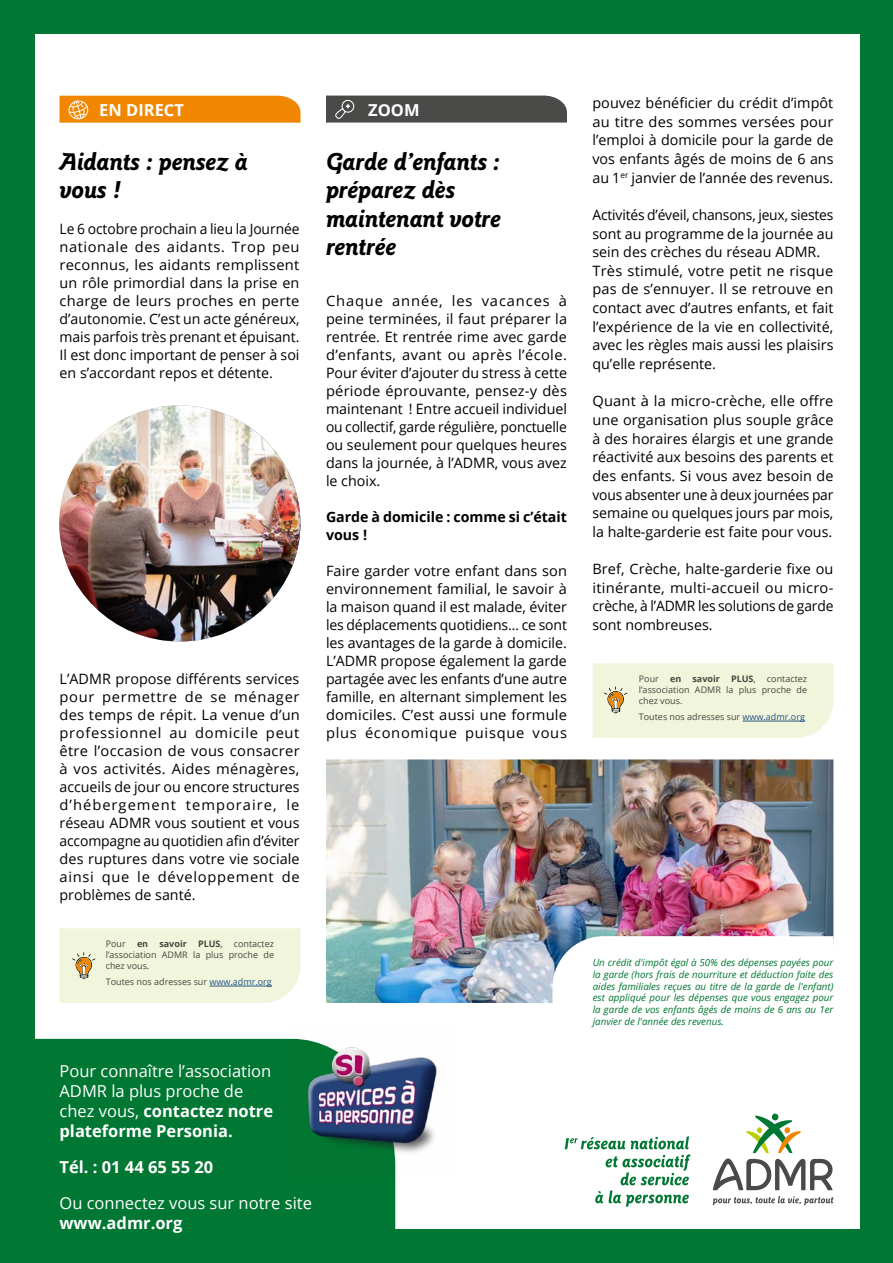
<style>
.page{position:relative;width:893px;height:1263px;background:#007732}
.page>*{position:absolute;margin:0;border:0;box-sizing:border-box;transform-origin:0 0}
.t1{font:italic 700 25.5px/28.5px "Goudy Sans Std";letter-spacing:-.01em;color:#000}
.t2{font:16.5px/19.8px "Open Sans";color:#fff}
.t3{font:700 16.5px "Open Sans";color:#fff}
.t4{font:14.25px/18px "Open Sans";color:#000;text-align:justify}
.t5{font:700 14.25px/18px "Open Sans";color:#000}
.t6{font:italic 9.75px/11.7px "Open Sans";color:#007732;text-align:justify}
.t7{font:9px/10.8px "Open Sans";color:#4a4a49;text-align:justify}
.s1{font-weight:700}
.s2{color:#275b9b}
</style>
<div class="page">
<div style="left:35px;top:34px;width:825px;height:1195px;background:#fff"></div>
<img style="left:326px;top:759px;width:507px;height:244px">
<svg style="left:564px;top:1136px;width:126px;height:70px"></svg>
<svg style="left:712px;top:1196px;width:121px;height:9px"></svg>
<svg style="left:713px;top:1115px;width:120px;height:75px"></svg>
<svg style="left:326px;top:96px;width:241px;height:27px;background:#515150"></svg>
<div style="left:35px;top:1039px;width:360px;height:190px;background:#007732"></div>
<img style="left:290px;top:1038px;width:147px;height:140px">
<svg style="left:552px;top:936px;width:281px;height:67px"></svg>
<div style="left:593px;top:663px;width:240px;height:75px;background:#f1f5db"></div>
<hr style="left:743px;top:721px;width:62px;height:1px;background:#275b9b">
<div style="left:60px;top:928px;width:240px;height:75px;background:#f1f5db"></div>
<hr style="left:210px;top:986px;width:62px;height:1px;background:#275b9b">
<svg style="left:60px;top:96px;width:240px;height:27px;background:#f18c0b"></svg>
<img style="left:59px;top:405px;width:241px;height:236px">
<p class="t3" style="left:99px;top:98px;width:86px">EN DIRECT</p>
<h1 class="t1" style="left:60px;top:147px;width:190px">Aidants : pensez à vous !</h1>
<p class="t4" style="left:60px;top:219px;width:242px">Le 6 octobre prochain a lieu la Journée nationale des aidants. Trop peu reconnus, les aidants remplissent un rôle primordial dans la prise en charge de leurs proches en perte d’autonomie. C’est un acte généreux, mais parfois très prenant et épuisant.<br>Il est donc important de penser à soi en s’accordant repos et détente.</p>
<p class="t4" style="left:60px;top:669px;width:242px">L’ADMR propose différents services pour permettre de se ménager des temps de répit. La venue d’un professionnel au domicile peut être l’occasion de vous consacrer à vos activités. Aides ménagères, accueils de jour ou encore structures d’hébergement temporaire, le réseau ADMR vous soutient et vous accompagne au quotidien afin d’éviter des ruptures dans votre vie sociale ainsi que le développement de problèmes de santé.</p>
<p class="t7" style="left:106px;top:938px;width:170px">Pour <span class="s1">en savoir PLUS</span>, contactez l’association ADMR la plus proche de chez vous.</p>
<p class="t7" style="left:106px;top:976px;width:168px">Toutes nos adresses sur <span class="s2">www.admr.org</span></p>
<p class="t3" style="left:368px;top:98px;width:53px">ZOOM</p>
<h1 class="t1" style="left:326px;top:147px;width:177px">Garde d’enfants : préparez dès maintenant votre rentrée</h1>
<p class="t4" style="left:326px;top:291px;width:243px">Chaque année, les vacances à peine terminées, il faut préparer la rentrée. Et rentrée rime avec garde d’enfants, avant ou après l’école.<br>Pour éviter d’ajouter du stress à cette période éprouvante, pensez-y dès maintenant ! Entre accueil individuel ou collectif, garde régulière, ponctuelle ou seulement pour quelques heures dans la journée, à l’ADMR, vous avez le choix.</p>
<p class="t5" style="left:326px;top:507px;width:242px">Garde à domicile : comme si c’était vous !</p>
<p class="t4" style="left:326px;top:561px;width:243px">Faire garder votre enfant dans son environnement familial, le savoir à la maison quand il est malade, éviter les déplacements quotidiens… ce sont les avantages de la garde à domicile.<br>L’ADMR propose également la garde partagée avec les enfants d’une autre famille, en alternant simplement les domiciles. C’est aussi une formule plus économique puisque vous</p>
<p class="t2" style="left:60px;top:1061px;width:215px">Pour connaître l’association<br>ADMR la plus proche de chez vous, <span class="s1">contactez notre plateforme Personia.</span></p>
<p class="t3" style="left:60px;top:1155px;width:155px">Tél. : 01 44 65 55 20</p>
<p class="t2" style="left:60px;top:1192px;width:254px">Ou connectez vous sur notre site</p>
<p class="t3" style="left:60px;top:1211px;width:124px">www.admr.org</p>
<p class="t4" style="left:592px;top:93px;width:243px;line-height:18.6px">pouvez bénéficier du crédit d’impôt au titre des sommes versées pour l’emploi à domicile pour la garde de vos enfants âgés de moins de 6 ans au 1<sup>er</sup> janvier de l’année des revenus.</p>
<p class="t4" style="left:592px;top:205px;width:243px;line-height:18.6px;text-align:left">Activités d’éveil, chansons, jeux, siestes sont au programme de la journée au sein des crèches du réseau ADMR.<br>Très stimulé, votre petit ne risque pas de s’ennuyer. Il se retrouve en contact avec d’autres enfants, et fait l’expérience de la vie en collectivité, avec les règles mais aussi les plaisirs qu’elle représente.</p>
<p class="t4" style="left:592px;top:391px;width:243px;line-height:18.6px">Quant à la micro-crèche, elle offre une organisation plus souple grâce à des horaires élargis et une grande réactivité aux besoins des parents et des enfants. Si vous avez besoin de vous absenter une à deux journées par semaine ou quelques jours par mois, la halte-garderie est faite pour vous.</p>
<p class="t4" style="left:592px;top:559px;width:243px;line-height:18.6px">Bref, Crèche, halte-garderie fixe ou itinérante, multi-accueil ou micro&shy;crèche, à l’ADMR les solutions de garde sont nombreuses.</p>
<p class="t7" style="left:639px;top:673px;width:170px">Pour <span class="s1">en savoir PLUS</span>, contactez l’association ADMR la plus proche de chez vous.</p>
<p class="t7" style="left:639px;top:711px;width:168px">Toutes nos adresses sur <span class="s2">www.admr.org</span></p>
<p class="t6" style="left:593px;top:956px;width:242px">Un crédit d'impôt égal à 50% des dépenses payées pour la garde (hors frais de nourriture et déduction faite des aides familiales reçues au titre de la garde de l'enfant) est appliqué pour les dépenses que vous engagez pour la garde de vos enfants âgés de moins de 6 ans au 1er janvier de l'année des revenus.</p>
</div>
